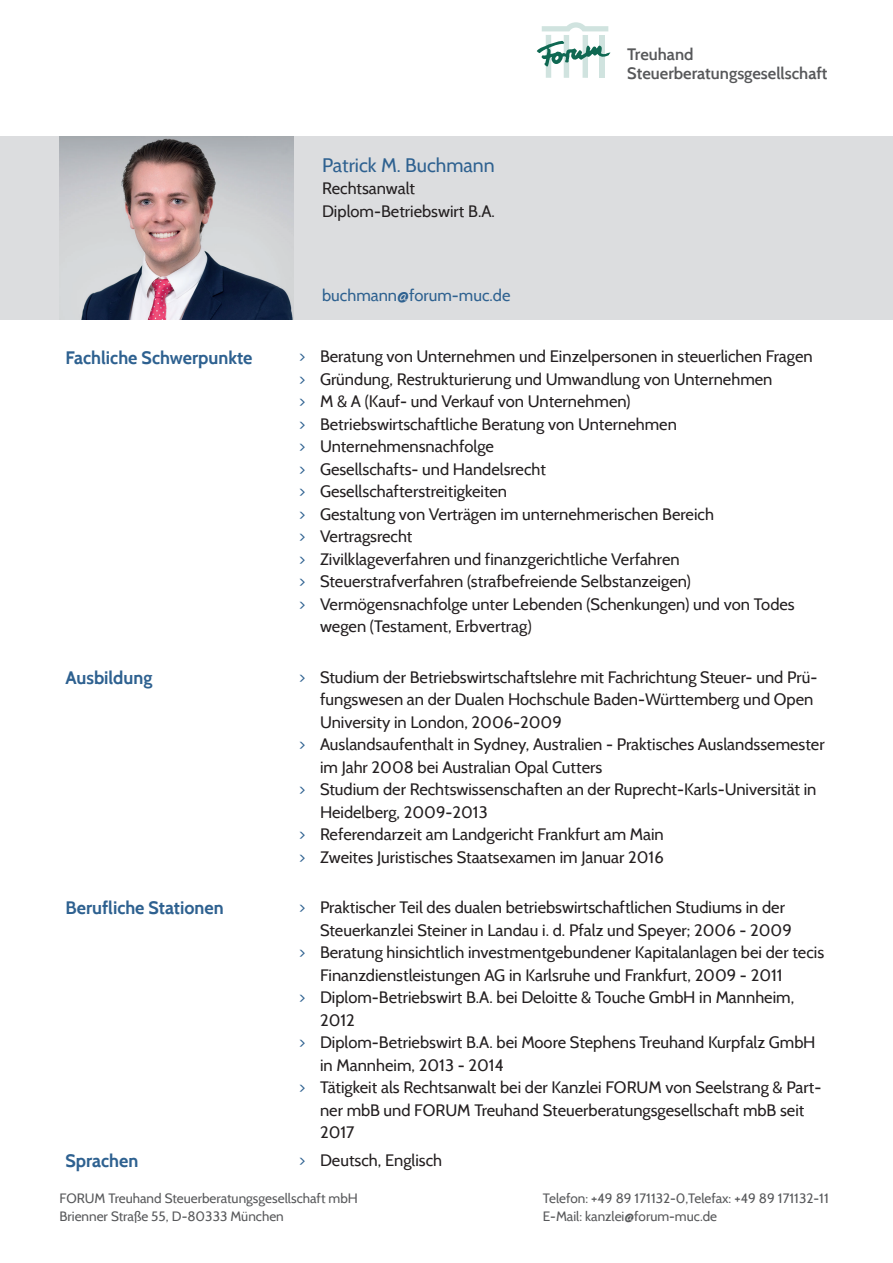
<style>
.page{position:relative;width:893px;height:1263px;background:#fff}
.page>*{position:absolute;margin:0;border:0;box-sizing:border-box;transform-origin:0 0}
.t1{font:19.5px "Cabin";color:#2e6190}
.t2{font:700 18px "Cabin";color:#2e6190}
.t3{font:16.5px/22.5px "Cabin";color:#231f20}
.t4{font:600 16.5px/19.8px "Cabin";color:#57585a}
.t5{font:16.5px "Cabin";color:#2e6190}
.t6{font:13.5px/18px "Cabin";color:#57585a}
.s1{color:#2e6190}
</style>
<div class="page">
<div style="left:0;top:136px;width:893px;height:184px;background:#dcdddf"></div>
<svg style="left:542px;top:22px;width:66px;height:9px"></svg>
<div style="left:564px;top:35px;width:5px;height:43px;background:#d0e3df"></div>
<div style="left:583px;top:35px;width:5px;height:43px;background:#d0e3df"></div>
<div style="left:546px;top:35px;width:5px;height:43px;background:#d0e3df"></div>
<div style="left:599px;top:35px;width:6px;height:43px;background:#d0e3df"></div>
<svg style="left:537px;top:41px;width:73px;height:26px"></svg>
<img style="left:60px;top:137px;width:233px;height:183px">
<p class="t1" style="left:322px;top:153px;width:174px">Patrick M. Buchmann</p>
<p class="t3" style="left:322px;top:177px;width:174px">Rechtsanwalt<br>Diplom-Betriebswirt B.A.</p>
<p class="t5" style="left:322px;top:285px;width:190px">buchmann@forum-muc.de</p>
<p class="t4" style="left:627px;top:44px;width:202px">Treuhand<br>Steuerberatungsgesellschaft</p>
<p class="t2" style="left:66px;top:346px;width:189px">Fachliche Schwerpunkte</p>
<p class="t3" style="left:299px;top:345px;width:515px"><span class="s1">&gt;</span> Beratung von Unternehmen und Einzelpersonen in steuerlichen Fragen</p>
<p class="t3" style="left:299px;top:367px;width:475px"><span class="s1">&gt;</span> Gründung, Restrukturierung und Umwandlung von Unternehmen</p>
<p class="t3" style="left:299px;top:390px;width:333px"><span class="s1">&gt;</span> M &amp; A (Kauf- und Verkauf von Unternehmen)</p>
<p class="t3" style="left:299px;top:412px;width:380px"><span class="s1">&gt;</span> Betriebswirtschaftliche Beratung von Unternehmen</p>
<p class="t3" style="left:299px;top:435px;width:197px"><span class="s1">&gt;</span> Unternehmensnachfolge</p>
<p class="t3" style="left:299px;top:457px;width:249px"><span class="s1">&gt;</span> Gesellschafts- und Handelsrecht</p>
<p class="t3" style="left:299px;top:480px;width:210px"><span class="s1">&gt;</span> Gesellschafterstreitigkeiten</p>
<p class="t3" style="left:299px;top:502px;width:417px"><span class="s1">&gt;</span> Gestaltung von Verträgen im unternehmerischen Bereich</p>
<p class="t3" style="left:299px;top:525px;width:115px"><span class="s1">&gt;</span> Vertragsrecht</p>
<p class="t3" style="left:299px;top:547px;width:382px"><span class="s1">&gt;</span> Zivilklageverfahren und finanzgerichtliche Verfahren</p>
<p class="t3" style="left:299px;top:570px;width:394px"><span class="s1">&gt;</span> Steuerstrafverfahren (strafbefreiende Selbstanzeigen)</p>
<p class="t3" style="left:299px;top:593px;width:498px"><span class="s1">&gt;</span> Vermögensnachfolge unter Lebenden (Schenkungen) und von Todes</p>
<p class="t3" style="left:320px;top:615px;width:213px">wegen (Testament, Erbvertrag)</p>
<p class="t2" style="left:66px;top:667px;width:88px">Ausbildung</p>
<p class="t3" style="left:299px;top:665px;width:520px"><span class="s1">&gt;</span> Studium der Betriebswirtschaftslehre mit Fachrichtung Steuer- und Prü-</p>
<p class="t3" style="left:320px;top:688px;width:495px">fungswesen an der Dualen Hochschule Baden-Württemberg und Open</p>
<p class="t3" style="left:320px;top:710px;width:243px">University in London, 2006-2009</p>
<p class="t3" style="left:299px;top:733px;width:527px"><span class="s1">&gt;</span> Auslandsaufenthalt in Sydney, Australien - Praktisches Auslandssemester</p>
<p class="t3" style="left:320px;top:755px;width:284px">im Jahr 2008 bei Australian Opal Cutters</p>
<p class="t3" style="left:299px;top:778px;width:519px"><span class="s1">&gt;</span> Studium der Rechtswissenschaften an der Ruprecht-Karls-Universität in</p>
<p class="t3" style="left:320px;top:800px;width:169px">Heidelberg, 2009-2013</p>
<p class="t3" style="left:299px;top:823px;width:367px"><span class="s1">&gt;</span> Referendarzeit am Landgericht Frankfurt am Main</p>
<p class="t3" style="left:299px;top:845px;width:366px"><span class="s1">&gt;</span> Zweites Juristisches Staatsexamen im Januar 2016</p>
<p class="t2" style="left:66px;top:897px;width:160px">Berufliche Stationen</p>
<p class="t3" style="left:299px;top:896px;width:488px"><span class="s1">&gt;</span> Praktischer Teil des dualen betriebswirtschaftlichen Studiums in der</p>
<p class="t3" style="left:320px;top:918px;width:473px">Steuerkanzlei Steiner in Landau i. d. Pfalz und Speyer; 2006 - 2009</p>
<p class="t3" style="left:299px;top:941px;width:527px"><span class="s1">&gt;</span> Beratung hinsichtlich investmentgebundener Kapitalanlagen bei der tecis</p>
<p class="t3" style="left:320px;top:963px;width:464px">Finanzdienstleistungen AG in Karlsruhe und Frankfurt, 2009 - 2011</p>
<p class="t3" style="left:299px;top:986px;width:497px"><span class="s1">&gt;</span> Diplom-Betriebswirt B.A. bei Deloitte &amp; Touche GmbH in Mannheim,</p>
<p class="t3" style="left:320px;top:1008px;width:36px">2012</p>
<p class="t3" style="left:299px;top:1031px;width:518px"><span class="s1">&gt;</span> Diplom-Betriebswirt B.A. bei Moore Stephens Treuhand Kurpfalz GmbH</p>
<p class="t3" style="left:320px;top:1053px;width:185px">in Mannheim, 2013 - 2014</p>
<p class="t3" style="left:299px;top:1076px;width:524px"><span class="s1">&gt;</span> Tätigkeit als Rechtsanwalt bei der Kanzlei FORUM von Seelstrang &amp; Part-</p>
<p class="t3" style="left:320px;top:1098px;width:486px">ner mbB und FORUM Treuhand Steuerberatungsgesellschaft mbB seit</p>
<p class="t3" style="left:320px;top:1121px;width:36px">2017</p>
<p class="t2" style="left:66px;top:1150px;width:74px">Sprachen</p>
<p class="t3" style="left:299px;top:1149px;width:145px"><span class="s1">&gt;</span> Deutsch, Englisch</p>
<p class="t6" style="left:60px;top:1189px;width:300px">FORUM Treuhand Steuerberatungsgesellschaft mbH<br>Brienner Straße 55, D-80333 München</p>
<p class="t6" style="left:543px;top:1189px;width:287px">Telefon: +49 89 171132-0,Telefax: +49 89 171132-11<br>E-Mail: kanzlei@forum-muc.de</p>
</div>
